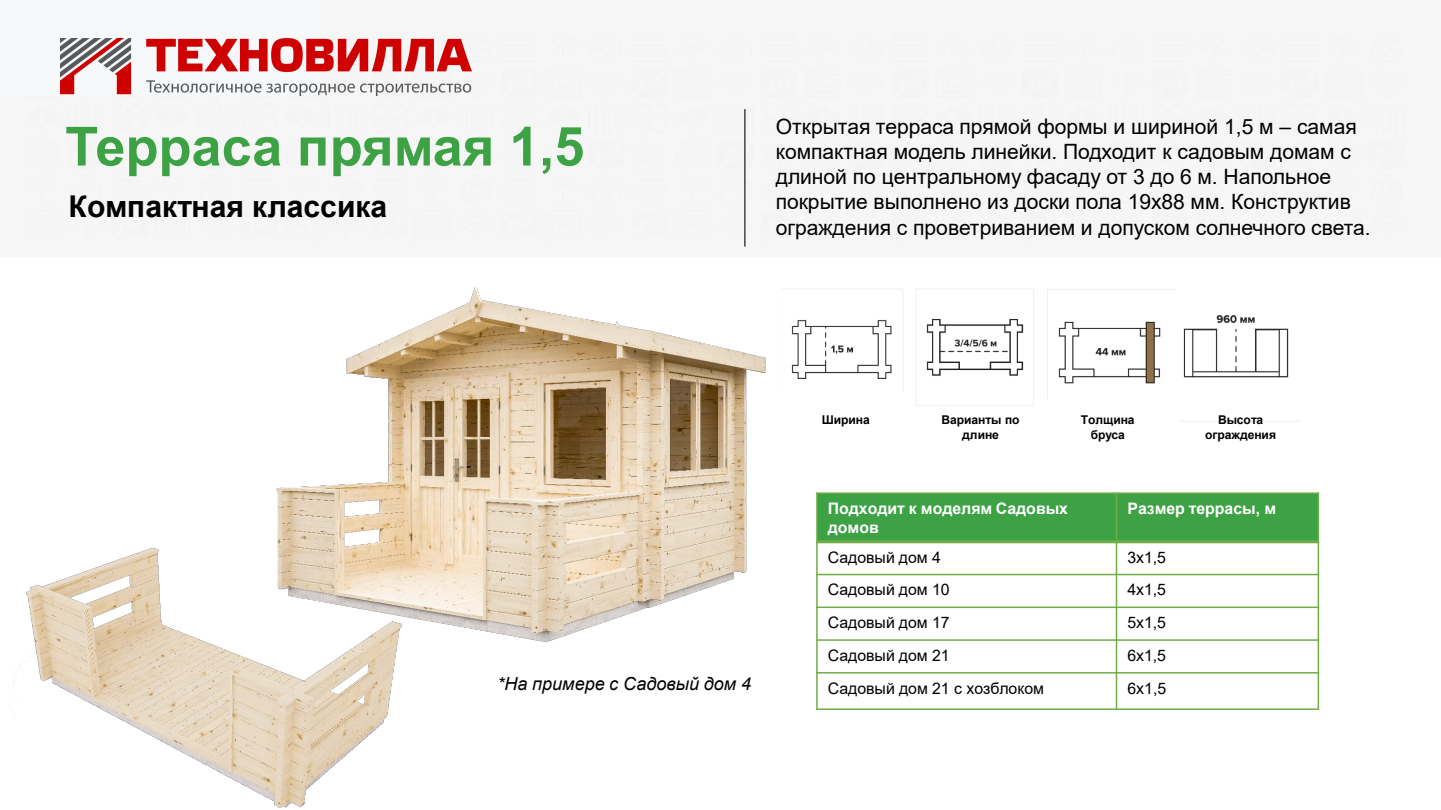
<style>
.page{position:relative;width:1441px;height:810px;background:#fff}
.page>*{position:absolute;margin:0;border:0;box-sizing:border-box;transform-origin:0 0}
.t1{font:700 54px "Arial";color:#3ca244}
.t2{font:700 30px "Arial";color:#000}
.t3{font:21.15px "Arial";color:#000}
.t4{font:21px/25.2px "Arial";color:#000}
.t5{font:italic 18px "Arial";color:#000}
.t6{font:15.9px "Arial";color:#000}
.t7{font:700 15.9px/18.9px "Arial";color:#fff}
.t8{font:700 12.15px "Arial";letter-spacing:-.005em;color:#000}
.t9{font:700 12px/14.4px "Arial";letter-spacing:-.005em;color:#000;text-align:center}
</style>
<div class="page">
<div style="left:25px;top:33px;width:1380px;height:214px;background:#f6f6f6"></div>
<hr style="left:744px;top:109px;width:1px;height:138px;background:#000">
<img style="left:1047px;top:289px;width:126px;height:110px">
<img style="left:881px;top:289px;width:22px;height:90px">
<div style="left:816px;top:493px;width:300px;height:49px;background:#3ca244"></div>
<div style="left:1116px;top:493px;width:202px;height:49px;background:#3ca244"></div>
<hr style="left:1115px;top:492px;width:2px;height:218px;background:#70ad47">
<hr style="left:816px;top:540px;width:502px;height:3px;background:#70ad47">
<hr style="left:816px;top:574px;width:502px;height:1px;background:#70ad47">
<hr style="left:816px;top:607px;width:502px;height:1px;background:#70ad47">
<hr style="left:816px;top:639px;width:502px;height:2px;background:#70ad47">
<hr style="left:816px;top:672px;width:502px;height:2px;background:#70ad47">
<hr style="left:816px;top:492px;width:1px;height:218px;background:#70ad47">
<hr style="left:1317px;top:492px;width:1px;height:218px;background:#70ad47">
<hr style="left:816px;top:492px;width:502px;height:2px;background:#70ad47">
<hr style="left:816px;top:708px;width:502px;height:2px;background:#70ad47">
<img style="left:1180px;top:315px;width:120px;height:107px">
<img style="left:916px;top:289px;width:118px;height:117px">
<img style="left:14px;top:547px;width:382px;height:261px">
<img style="left:173px;top:287px;width:708px;height:370px">
<div style="left:0;top:0;width:319px;height:96px;background:#f7f8f9"></div>
<img style="left:60px;top:39px;width:411px;height:57px">
<h1 class="t1" style="left:65px;top:109px;width:520px">Терраса прямая 1,5</h1>
<h2 class="t2" style="left:69px;top:185px;width:320px">Компактная классика</h2>
<p class="t4" style="left:775px;top:114px;width:582px">Открытая терраса прямой формы и шириной 1,5 м – самая компактная модель линейки. Подходит к садовым домам с</p>
<p class="t3" style="left:775px;top:162px;width:557px">длиной по центральному фасаду от 3 до 6 м. Напольное</p>
<p class="t4" style="left:775px;top:189px;width:596px">покрытие выполнено из доски пола 19х88 мм. Конструктив ограждения с проветриванием и допуском солнечного света.</p>
<p class="t5" style="left:497px;top:672px;width:255px">*На примере с Садовый дом 4</p>
<p class="t8" style="left:821px;top:411px;width:50px">Ширина</p>
<p class="t9" style="left:941px;top:413px;width:80px">Варианты по длине</p>
<p class="t9" style="left:1080px;top:413px;width:55px">Толщина бруса</p>
<p class="t9" style="left:1204px;top:413px;width:72px">Высота ограждения</p>
<p class="t7" style="left:827px;top:499px;width:242px">Подходит к моделям Садовых домов</p>
<p class="t7" style="left:1127px;top:499px;width:150px">Размер террасы, м</p>
<p class="t6" style="left:827px;top:546px;width:114px">Садовый дом 4</p>
<p class="t6" style="left:1127px;top:546px;width:40px">3х1,5</p>
<p class="t6" style="left:827px;top:579px;width:123px">Садовый дом 10</p>
<p class="t6" style="left:1127px;top:579px;width:40px">4х1,5</p>
<p class="t6" style="left:827px;top:612px;width:123px">Садовый дом 17</p>
<p class="t6" style="left:1127px;top:612px;width:40px">5х1,5</p>
<p class="t6" style="left:827px;top:644px;width:123px">Садовый дом 21</p>
<p class="t6" style="left:1127px;top:644px;width:40px">6х1,5</p>
<p class="t6" style="left:827px;top:677px;width:218px">Садовый дом 21 с хозблоком</p>
<p class="t6" style="left:1127px;top:677px;width:40px">6х1,5</p>
</div>
